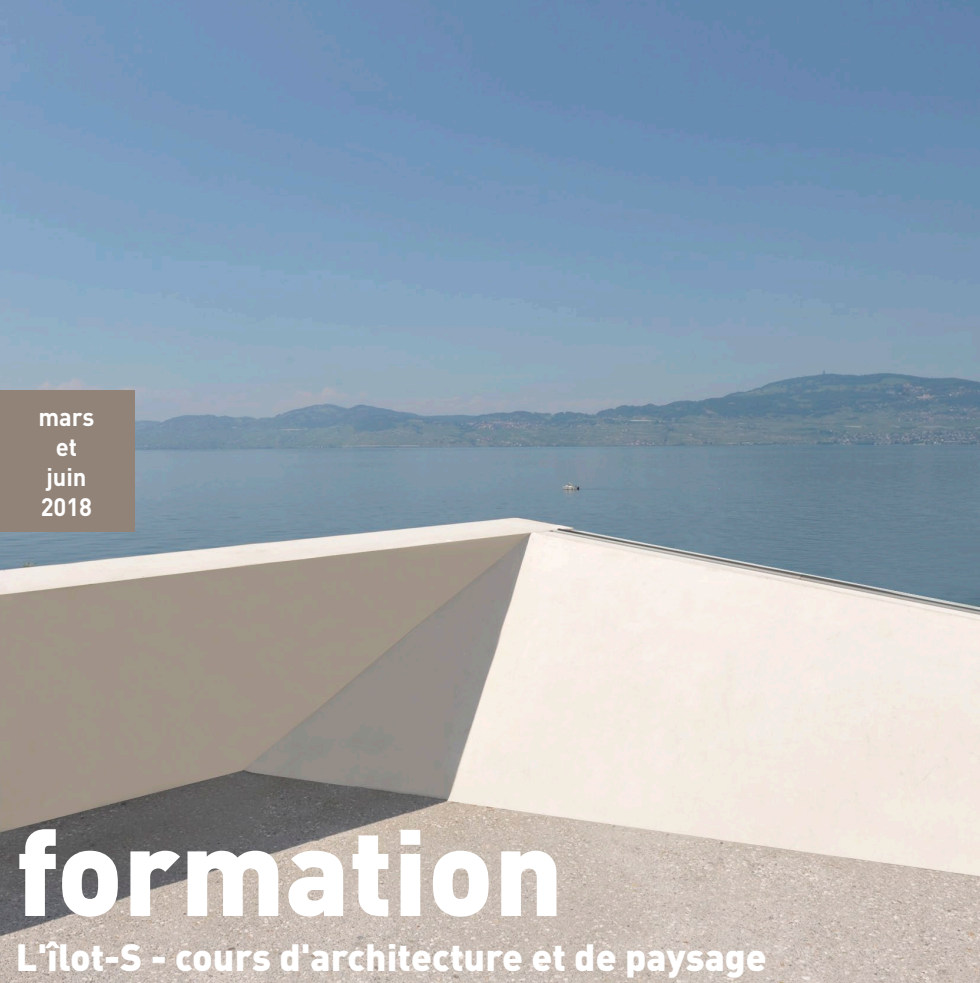
<style>
.page{position:relative;width:980px;height:983px;background:#fff}
.page>*{position:absolute;margin:0;border:0;box-sizing:border-box;transform-origin:0 0}
._4_0_txt_derniere_de{font:900 120px "DIN";color:#fff}
._4_0_txt_derniere_de-2{font:900 37.5px "DIN";color:#fff}
.t1{font:700 25px "DIN";letter-spacing:-.005em;color:#fff;scale:.95 1}
</style>
<div class="page">
<img style="left:0;top:0;width:979px;height:983px">
<div style="left:0;top:390px;width:134px;height:141px;background:#918378"></div>
<p class="t1" style="left:39px;top:401px;width:60px">mars</p>
<p class="t1" style="left:56px;top:431px;width:24px">et</p>
<p class="t1" style="left:46px;top:461px;width:44px">juin</p>
<p class="t1" style="left:41px;top:491px;width:56px">2018</p>
<p class="_4_0_txt_derniere_de" style="left:16px;top:792px;width:549px">formation</p>
<p class="_4_0_txt_derniere_de-2" style="left:16px;top:932px;width:752px">L'îlot-S - cours d'architecture et de paysage</p>
</div>
